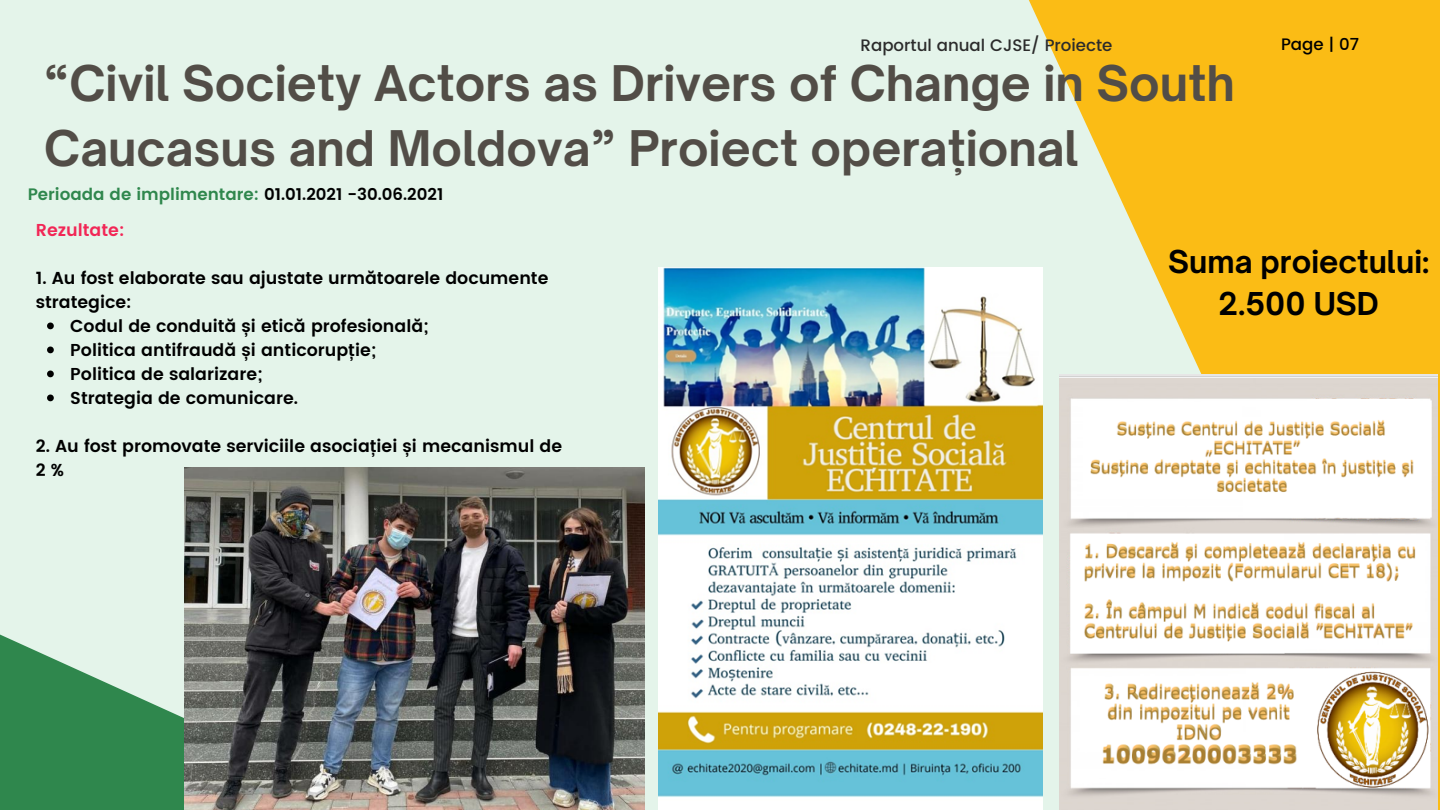
<style>
.page{position:relative;width:1440px;height:810px;background:#e4f4ea}
.page>*{position:absolute;margin:0;border:0;box-sizing:border-box;transform-origin:0 0}
.t1{font:700 47px/65.2px "Open Sauce One";color:#524d47}
.t2{font:700 30.2px "Open Sauce One";color:#000}
.t3{font:600 17.3px/24px "Poppins";color:#000}
.t4{font:600 17.3px "Poppins";color:#f22656}
.t5{font:600 16.6px "Poppins";color:#2f874d}
.t6{font:500 16.6px "Poppins";color:#2b2b2b}
.t7{font:500 16.6px "Poppins";color:#000}
.s1{color:#000}
</style>
<div class="page">
<svg style="left:1029px;top:0;width:411px;height:810px;fill:#fbbc15"></svg>
<svg style="left:0;top:634px;width:184px;height:176px;fill:#2f874d"></svg>
<img style="left:184px;top:467px;width:461px;height:343px">
<img style="left:658px;top:267px;width:384px;height:543px">
<img style="left:1060px;top:374px;width:378px;height:436px">
<svg style="left:47px;top:323px;width:7px;height:6px"></svg>
<svg style="left:47px;top:347px;width:7px;height:6px"></svg>
<svg style="left:47px;top:371px;width:7px;height:6px"></svg>
<svg style="left:47px;top:395px;width:7px;height:6px"></svg>
<p class="t6" style="left:861px;top:35px;width:253px">Raportul anual CJSE/ Proiecte</p>
<p class="t7" style="left:1281px;top:35px;width:79px">Page | 07</p>
<p class="t1" style="left:44px;top:50px;width:1192px">“Civil Society Actors as Drivers of Change in South<br>Caucasus and Moldova” Proiect operațional</p>
<p class="t5" style="left:28px;top:185px;width:417px">Perioada de implimentare: <span class="s1">01.01.2021 -30.06.2021</span></p>
<p class="t4" style="left:36px;top:220px;width:90px">Rezultate:</p>
<p class="t3" style="left:36px;top:266px;width:514px">1. Au fost elaborate sau ajustate următoarele documente strategice:</p>
<p class="t3" style="left:70px;top:314px;width:360px">Codul de conduită și etică profesională;</p>
<p class="t3" style="left:70px;top:338px;width:308px">Politica antifraudă și anticorupție;</p>
<p class="t3" style="left:70px;top:362px;width:194px">Politica de salarizare;</p>
<p class="t3" style="left:70px;top:386px;width:229px">Strategia de comunicare.</p>
<p class="t3" style="left:36px;top:434px;width:528px">2. Au fost promovate serviciile asociației și mecanismul de<br>2 %</p>
<p class="t2" style="left:1168px;top:243px;width:263px">Suma proiectului:</p>
<p class="t2" style="left:1219px;top:285px;width:162px">2.500 USD</p>
</div>
